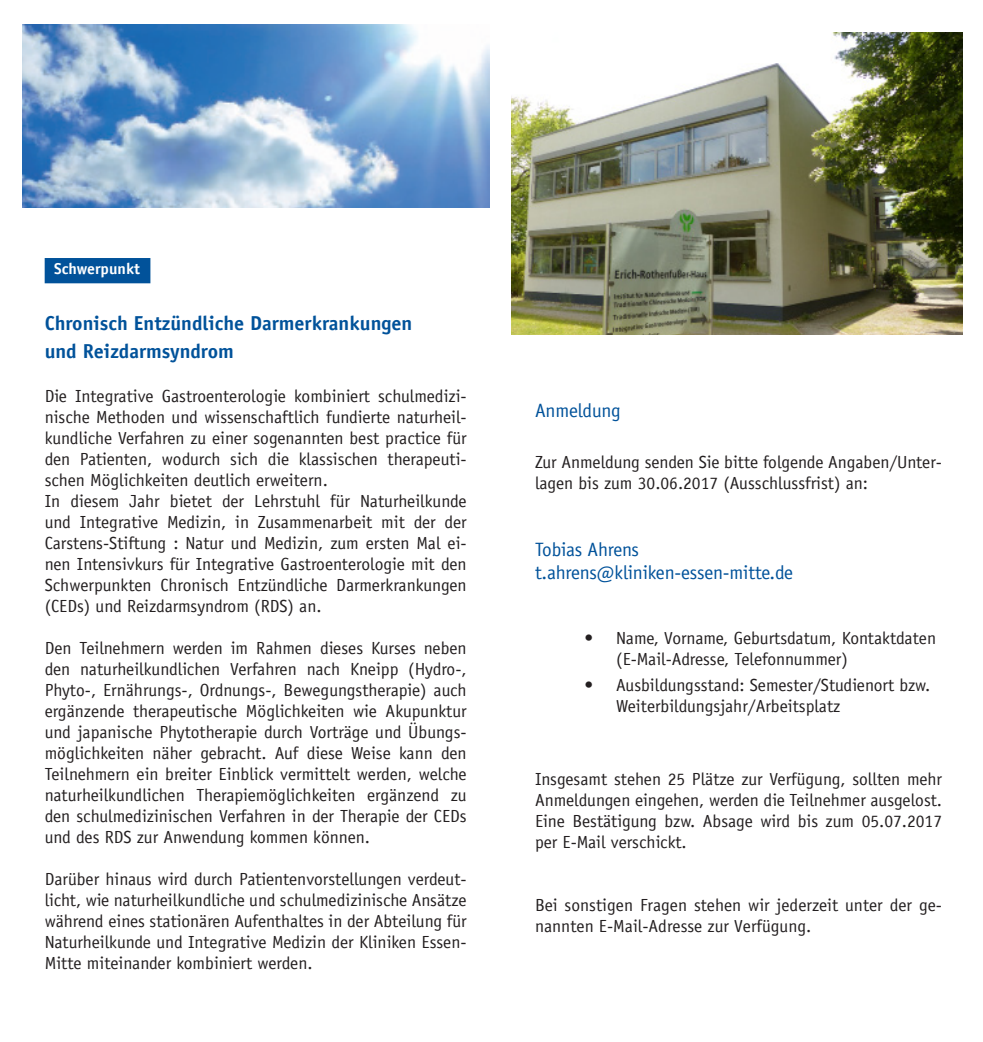
<style>
.page{position:relative;width:983px;height:1042px;background:#fff}
.page>*{position:absolute;margin:0;border:0;box-sizing:border-box;transform-origin:0 0}
.überschrift{font:700 20.12px "Officina Sans";color:#01529a}
.überschrift-2{font:19.25px "Officina Sans";letter-spacing:-.01em;color:#01529a}
.t1{font:17.5px/21px "Officina Sans";color:#231f20;text-align:justify}
.überschrift-3{font:700 15.75px "Officina Sans";color:#fff}
</style>
<div class="page">
<img style="left:22px;top:25px;width:467px;height:182px">
<div style="left:45px;top:258px;width:105px;height:25px;background:#01529a"></div>
<img style="left:511px;top:32px;width:450px;height:302px">
<p class="überschrift-3" style="left:54px;top:259px;width:87px">Schwerpunkt</p>
<p class="überschrift" style="left:45px;top:311px;width:369px">Chronisch Entzündliche Darmerkrankungen</p>
<p class="überschrift" style="left:45px;top:339px;width:191px">und Reizdarmsyndrom</p>
<p class="t1" style="left:45px;top:386px;width:423px">Die Integrative Gastroenterologie kombiniert schulmedizi&shy;nische Methoden und wissenschaftlich fundierte naturheil&shy;kundliche Verfahren zu einer sogenannten best practice für den Patienten, wodurch sich die klassischen therapeuti&shy;schen Möglichkeiten deutlich erweitern.</p>
<p class="t1" style="left:45px;top:491px;width:423px">In diesem Jahr bietet der Lehrstuhl für Naturheilkunde und Integrative Medizin, in Zusammenarbeit mit der der Carstens-Stiftung : Natur und Medizin, zum ersten Mal ei&shy;nen Intensivkurs für Integrative Gastroenterologie mit den Schwerpunkten Chronisch Entzündliche Darmerkrankungen (CEDs) und Reizdarmsyndrom (RDS) an.</p>
<p class="t1" style="left:45px;top:638px;width:423px">Den Teilnehmern werden im Rahmen dieses Kurses neben den naturheilkundlichen Verfahren nach Kneipp (Hydro-, Phyto-, Ernährungs-, Ordnungs-, Bewegungstherapie) auch ergänzende therapeutische Möglichkeiten wie Akupunktur und japanische Phytotherapie durch Vorträge und Übungs&shy;möglichkeiten näher gebracht. Auf diese Weise kann den Teilnehmern ein breiter Einblick vermittelt werden, welche naturheilkundlichen Therapiemöglichkeiten ergänzend zu den schulmedizinischen Verfahren in der Therapie der CEDs und des RDS zur Anwendung kommen können.</p>
<p class="t1" style="left:45px;top:869px;width:423px">Darüber hinaus wird durch Patientenvorstellungen verdeut&shy;licht, wie naturheilkundliche und schulmedizinische Ansätze während eines stationären Aufenthaltes in der Abteilung für Naturheilkunde und Integrative Medizin der Kliniken Essen-Mitte miteinander kombiniert werden.</p>
<p class="überschrift-2" style="left:535px;top:399px;width:87px">Anmeldung</p>
<p class="t1" style="left:535px;top:451px;width:408px">Zur Anmeldung senden Sie bitte folgende Angaben/Unter&shy;lagen bis zum 30.06.2017 (Ausschlussfrist) an:</p>
<p class="überschrift-2" style="left:535px;top:538px;width:105px">Tobias Ahrens</p>
<p class="überschrift-2" style="left:535px;top:561px;width:259px">t.ahrens@kliniken-essen-mitte.de</p>
<p class="t1" style="left:616px;top:628px;width:321px;text-indent:-32px">• Name, Vorname, Geburtsdatum, Kontaktdaten (E-Mail-Adresse, Telefonnummer)</p>
<p class="t1" style="left:616px;top:675px;width:315px;text-indent:-32px">• Ausbildungsstand: Semester/Studienort bzw.<br>Weiterbildungsjahr/Arbeitsplatz</p>
<p class="t1" style="left:535px;top:769px;width:408px">Insgesamt stehen 25 Plätze zur Verfügung, sollten mehr Anmeldungen eingehen, werden die Teilnehmer ausgelost.<br>Eine Bestätigung bzw. Absage wird bis zum 05.07.2017 per E-Mail verschickt.</p>
<p class="t1" style="left:535px;top:895px;width:408px">Bei sonstigen Fragen stehen wir jederzeit unter der ge&shy;nannten E-Mail-Adresse zur Verfügung.</p>
</div>
